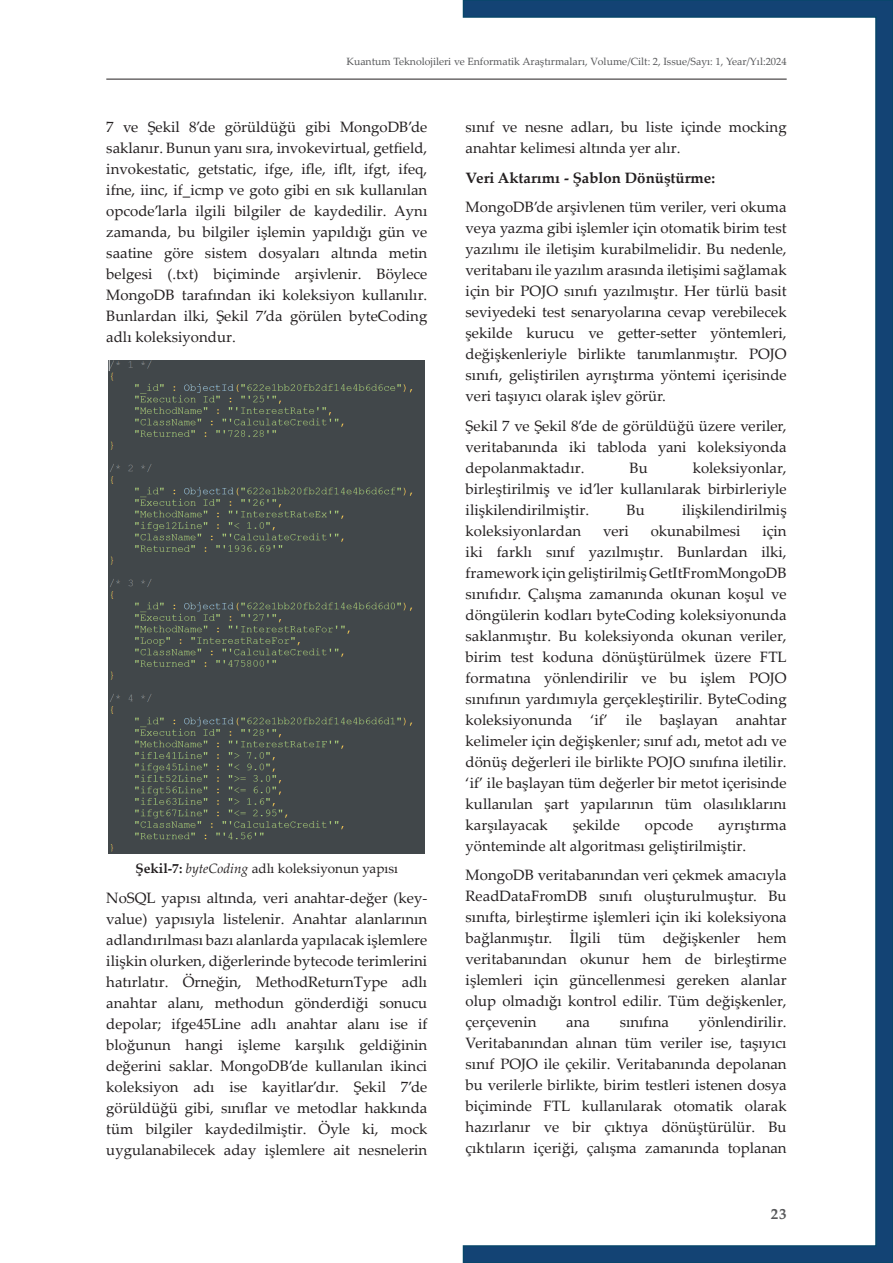
<style>
.page{position:relative;width:893px;height:1263px;background:#fff}
.page>*{position:absolute;margin:0;border:0;box-sizing:border-box;transform-origin:0 0}
.t1{font:15px/21px "Palatino Linotype";color:#231f20;text-align:justify}
.t2{font:700 15px "Palatino Linotype";color:#231f20}
.t3{font:700 15px "Palatino Linotype";color:#57585a}
.t4{font:13.5px "Palatino Linotype";color:#231f20}
.t5{font:10.5px "Palatino Linotype";color:#57585a}
.s1{font-weight:700}
.s2{font-style:italic}
</style>
<div class="page">
<svg style="left:462px;top:0;width:431px;height:1263px"></svg>
<hr style="left:106px;top:79px;width:681px;height:1px;background:#231f20">
<img style="left:109px;top:361px;width:316px;height:492px">
<p class="t5" style="left:346px;top:54px;width:442px">Kuantum Teknolojileri ve Enformatik Araştırmaları, Volume/Cilt: 2, Issue/Sayı: 1, Year/Yıl:2024</p>
<p class="t1" style="left:106px;top:116px;width:323px">7 ve Şekil 8’de görüldüğü gibi MongoDB’de saklanır. Bunun yanı sıra, invokevirtual, getfield, invokestatic, getstatic, ifge, ifle, iflt, ifgt, ifeq, ifne, iinc, if_icmp ve goto gibi en sık kullanılan opcode’larla ilgili bilgiler de kaydedilir. Aynı zamanda, bu bilgiler işlemin yapıldığı gün ve saatine göre sistem dosyaları altında metin belgesi (.txt) biçiminde arşivlenir. Böylece MongoDB tarafından iki koleksiyon kullanılır.<br>Bunlardan ilki, Şekil 7’da görülen byteCoding adlı koleksiyondur.</p>
<p class="t4" style="left:136px;top:859px;width:264px"><span class="s1">Şekil-7:</span> <span class="s2">byteCoding</span> adlı koleksiyonun yapısı</p>
<p class="t1" style="left:106px;top:887px;width:323px">NoSQL yapısı altında, veri anahtar-değer (key&shy;value) yapısıyla listelenir. Anahtar alanlarının adlandırılması bazı alanlarda yapılacak işlemlere ilişkin olurken, diğerlerinde bytecode terimlerini hatırlatır. Örneğin, MethodReturnType adlı anahtar alanı, methodun gönderdiği sonucu depolar; ifge45Line adlı anahtar alanı ise if bloğunun hangi işleme karşılık geldiğinin değerini saklar. MongoDB’de kullanılan ikinci koleksiyon adı ise kayitlar’dır. Şekil 7’de görüldüğü gibi, sınıflar ve metodlar hakkında tüm bilgiler kaydedilmiştir. Öyle ki, mock uygulanabilecek aday işlemlere ait nesnelerin</p>
<p class="t1" style="left:466px;top:116px;width:323px">sınıf ve nesne adları, bu liste içinde mocking anahtar kelimesi altında yer alır.</p>
<p class="t2" style="left:466px;top:167px;width:251px">Veri Aktarımı - Şablon Dönüştürme:</p>
<p class="t1" style="left:466px;top:196px;width:323px">MongoDB’de arşivlenen tüm veriler, veri okuma veya yazma gibi işlemler için otomatik birim test yazılımı ile iletişim kurabilmelidir. Bu nedenle, veritabanı ile yazılım arasında iletişimi sağlamak için bir POJO sınıfı yazılmıştır. Her türlü basit seviyedeki test senaryolarına cevap verebilecek şekilde kurucu ve getter-setter yöntemleri, değişkenleriyle birlikte tanımlanmıştır. POJO sınıfı, geliştirilen ayrıştırma yöntemi içerisinde veri taşıyıcı olarak işlev görür.</p>
<p class="t1" style="left:466px;top:414px;width:323px">Şekil 7 ve Şekil 8’de de görüldüğü üzere veriler, veritabanında iki tabloda yani koleksiyonda depolanmaktadır.</p>
<p class="t1" style="left:466px;top:456px;width:323px;text-indent:227px">koleksiyonlar, birleştirilmiş ve id’ler kullanılarak birbirleriyle ilişkilendirilmiştir.</p>
<p class="t1" style="left:629px;top:456px;width:20px">Bu</p>
<p class="t1" style="left:626px;top:498px;width:20px">Bu</p>
<p class="t1" style="left:682px;top:498px;width:106px">ilişkilendirilmiş</p>
<p class="t1" style="left:466px;top:519px;width:117px">koleksiyonlardan</p>
<p class="t1" style="left:603px;top:519px;width:27px">veri</p>
<p class="t1" style="left:651px;top:519px;width:91px">okunabilmesi</p>
<p class="t1" style="left:466px;top:519px;width:323px;text-indent:297px">için iki farklı sınıf yazılmıştır. Bunlardan ilki, framework için geliştirilmiş GetItFromMongoDB sınıfıdır. Çalışma zamanında okunan koşul ve döngülerin kodları byteCoding koleksiyonunda saklanmıştır. Bu koleksiyonda okunan veriler, birim test koduna dönüştürülmek üzere FTL formatına yönlendirilir ve bu işlem POJO sınıfının yardımıyla gerçekleştirilir. ByteCoding koleksiyonunda ‘if’ ile başlayan anahtar kelimeler için değişkenler; sınıf adı, metot adı ve dönüş değerleri ile birlikte POJO sınıfına iletilir. ‘if’ ile başlayan tüm değerler bir metot içerisinde kullanılan şart yapılarının tüm olasılıklarını karşılayacak</p>
<p class="t1" style="left:573px;top:813px;width:48px">şekilde</p>
<p class="t1" style="left:645px;top:813px;width:50px">opcode</p>
<p class="t1" style="left:466px;top:813px;width:323px;text-indent:253px">ayrıştırma yönteminde alt algoritması geliştirilmiştir.</p>
<p class="t1" style="left:466px;top:864px;width:323px">MongoDB veritabanından veri çekmek amacıyla ReadDataFromDB sınıfı oluşturulmuştur. Bu sınıfta, birleştirme işlemleri için iki koleksiyona bağlanmıştır. İlgili tüm değişkenler hem veritabanından okunur hem de birleştirme işlemleri için güncellenmesi gereken alanlar olup olmadığı kontrol edilir. Tüm değişkenler, çerçevenin</p>
<p class="t1" style="left:566px;top:1011px;width:25px">ana</p>
<p class="t1" style="left:620px;top:1011px;width:51px">sınıfına</p>
<p class="t1" style="left:466px;top:1011px;width:323px;text-indent:233px">yönlendirilir.<br>Veritabanından alınan tüm veriler ise, taşıyıcı sınıf POJO ile çekilir. Veritabanında depolanan bu verilerle birlikte, birim testleri istenen dosya biçiminde FTL kullanılarak otomatik olarak hazırlanır ve bir çıktıya dönüştürülür. Bu çıktıların içeriği, çalışma zamanında toplanan</p>
<p class="t3" style="left:771px;top:1203px;width:17px">23</p>
</div>
